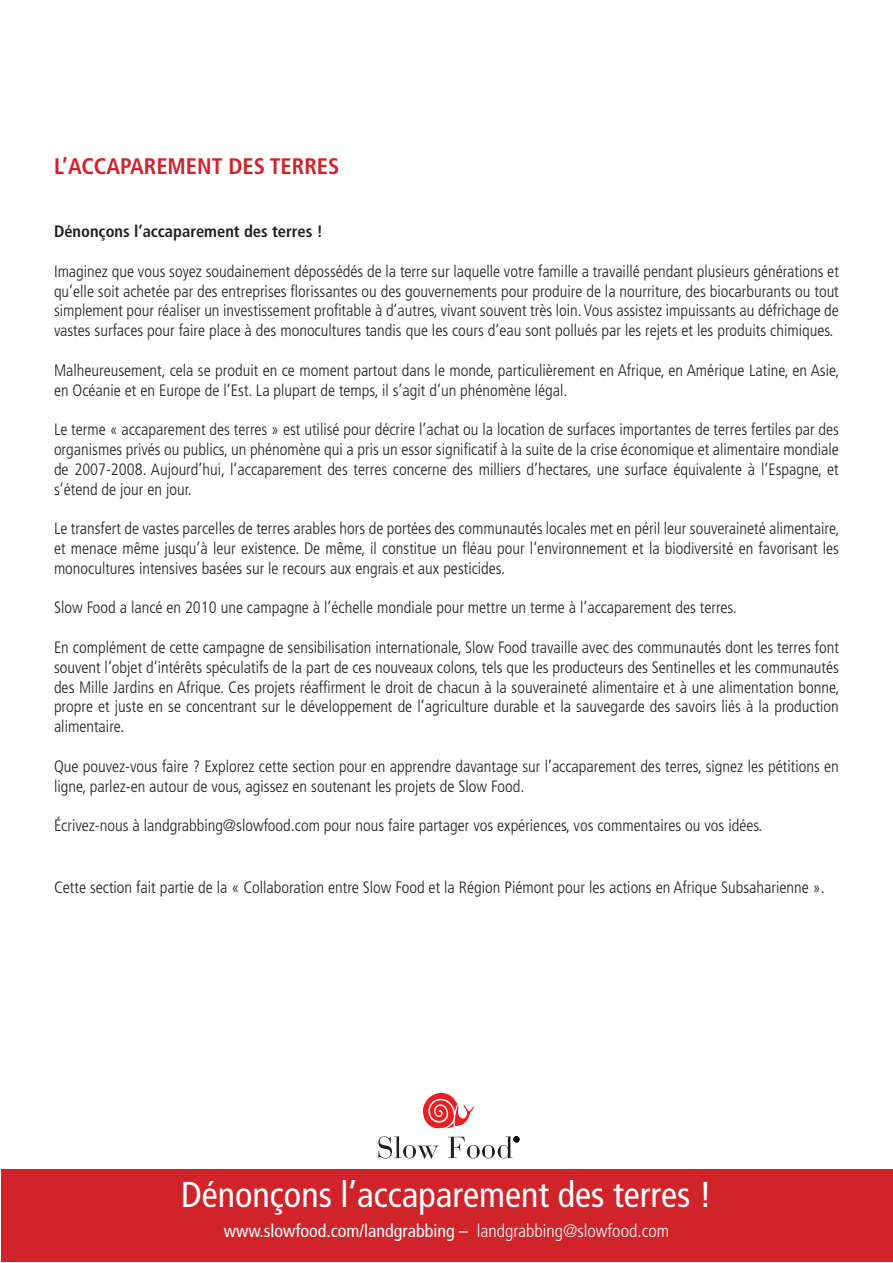
<style>
.page{position:relative;width:893px;height:1263px;background:#fff}
.page>*{position:absolute;margin:0;border:0;box-sizing:border-box;transform-origin:0 0}
.t1{font:condensed 36px "Frutiger";color:#fff}
.t2{font:700 condensed 22.5px "Frutiger";color:#d1232a}
.t3{font:condensed 18px "Frutiger";color:#fff}
.t4{font:300 condensed 16.5px/19.8px "Frutiger";color:#231f20;text-align:justify}
.t5{font:700 condensed 16.5px "Frutiger";color:#231f20}
.s1{font-weight:300}
</style>
<div class="page">
<div style="left:1px;top:1169px;width:891px;height:93px;background:#d1232a"></div>
<svg style="left:423px;top:1093px;width:52px;height:36px"></svg>
<svg style="left:378px;top:1136px;width:61px;height:23px"></svg>
<svg style="left:448px;top:1136px;width:71px;height:22px"></svg>
<h2 class="t2" style="left:54px;top:153px;width:287px">L’ACCAPAREMENT DES TERRES</h2>
<p class="t5" style="left:54px;top:222px;width:270px">Dénonçons l’accaparement des terres !</p>
<p class="t4" style="left:54px;top:261px;width:786px">Imaginez que vous soyez soudainement dépossédés de la terre sur laquelle votre famille a travaillé pendant plusieurs générations et qu’elle soit achetée par des entreprises florissantes ou des gouvernements pour produire de la nourriture, des biocarburants ou tout simplement pour réaliser un investissement profitable à d’autres, vivant souvent très loin. Vous assistez impuissants au défrichage de vastes surfaces pour faire place à des monocultures tandis que les cours d’eau sont pollués par les rejets et les produits chimiques.</p>
<p class="t4" style="left:54px;top:360px;width:787px">Malheureusement, cela se produit en ce moment partout dans le monde, particulièrement en Afrique, en Amérique Latine, en Asie, en Océanie et en Europe de l’Est. La plupart de temps, il s’agit d’un phénomène légal.</p>
<p class="t4" style="left:54px;top:420px;width:786px">Le terme « accaparement des terres » est utilisé pour décrire l’achat ou la location de surfaces importantes de terres fertiles par des organismes privés ou publics, un phénomène qui a pris un essor significatif à la suite de la crise économique et alimentaire mondiale de 2007-2008. Aujourd’hui, l’accaparement des terres concerne des milliers d’hectares, une surface équivalente à l’Espagne, et s’étend de jour en jour.</p>
<p class="t4" style="left:54px;top:519px;width:787px">Le transfert de vastes parcelles de terres arables hors de portées des communautés locales met en péril leur souveraineté alimentaire, et menace même jusqu’à leur existence. De même, il constitue un fléau pour l’environnement et la biodiversité en favorisant les monocultures intensives basées sur le recours aux engrais et aux pesticides.</p>
<p class="t4" style="left:54px;top:598px;width:684px">Slow Food a lancé en 2010 une campagne à l’échelle mondiale pour mettre un terme à l’accaparement des terres.</p>
<p class="t4" style="left:54px;top:638px;width:787px">En complément de cette campagne de sensibilisation internationale, Slow Food travaille avec des communautés dont les terres font souvent l’objet d’intérêts spéculatifs de la part de ces nouveaux colons, tels que les producteurs des Sentinelles et les communautés des Mille Jardins en Afrique. Ces projets réaffirment le droit de chacun à la souveraineté alimentaire et à une alimentation bonne, propre et juste en se concentrant sur le développement de l’agriculture durable et la sauvegarde des savoirs liés à la production alimentaire.</p>
<p class="t4" style="left:54px;top:756px;width:786px">Que pouvez-vous faire ? Explorez cette section pour en apprendre davantage sur l’accaparement des terres, signez les pétitions en ligne, parlez-en autour de vous, agissez en soutenant les projets de Slow Food.</p>
<p class="t4" style="left:54px;top:816px;width:710px">Écrivez-nous à landgrabbing@slowfood.com pour nous faire partager vos expériences, vos commentaires ou vos idées.</p>
<p class="t4" style="left:54px;top:877px;width:772px">Cette section fait partie de la « Collaboration entre Slow Food et la Région Piémont pour les actions en Afrique Subsaharienne ».</p>
<h1 class="t1" style="left:181px;top:1173px;width:532px">Dénonçons l’accaparement des terres !</h1>
<p class="t3" style="left:224px;top:1220px;width:447px">www.slowfood.com/landgrabbing – <span class="s1">landgrabbing@slowfood.com</span></p>
</div>
